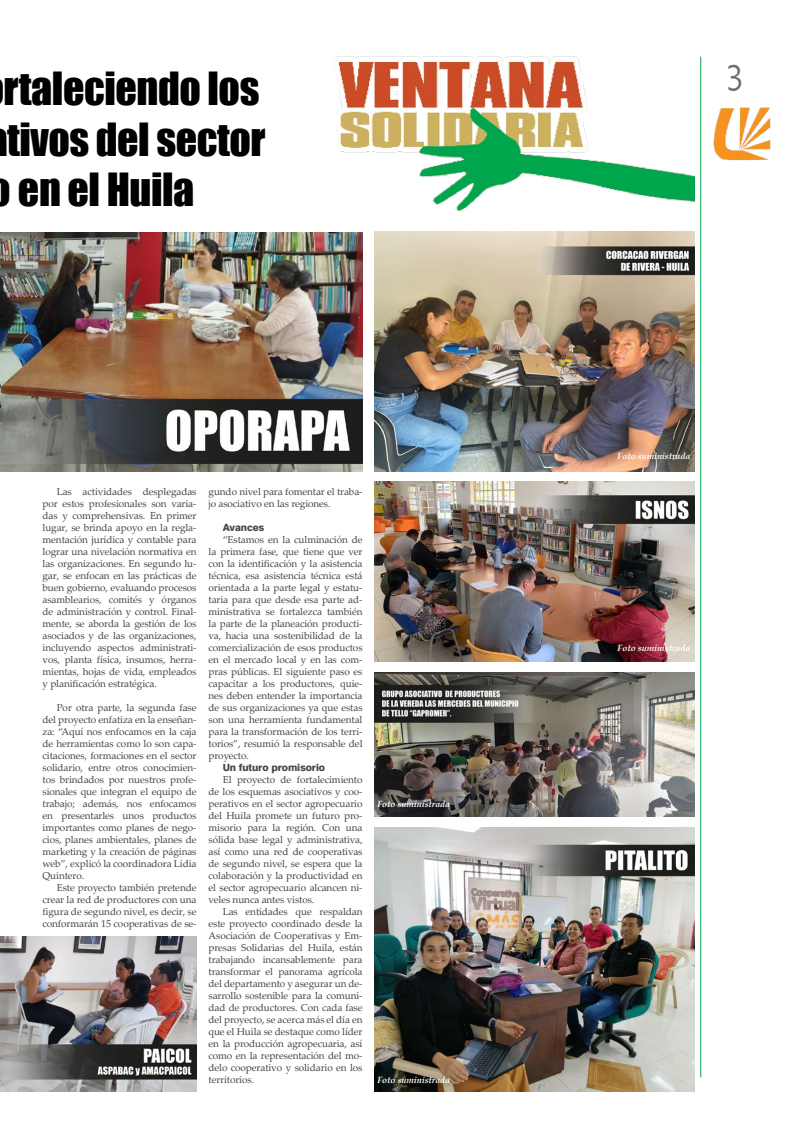
<style>
.page{position:relative;width:808px;height:1134px;background:#fff}
.page>*{position:absolute;margin:0;border:0;box-sizing:border-box;transform-origin:0 0}
.t1{font:42px "Impact";letter-spacing:-.01em;color:#000}
.t2{font:300 condensed 40px "Abadi";color:#6d6e71}
.t3{font:10px/12px "Palatino Linotype";letter-spacing:-.01em;color:#464547;text-align:justify}
.t4{font:800 10px "Swiss 721 BT";letter-spacing:-.01em;color:#464547}
.t5{font:italic 700 9px "Book Antiqua";letter-spacing:-.01em;color:#fff}
</style>
<div class="page">
<img style="left:713px;top:107px;width:58px;height:54px">
<img style="left:335px;top:56px;width:359px;height:155px">
<hr style="left:700px;top:57px;width:1px;height:1020px;background:#00a651">
<img style="left:375px;top:231px;width:319px;height:240px">
<img style="left:375px;top:482px;width:319px;height:180px">
<img style="left:375px;top:673px;width:319px;height:144px">
<img style="left:375px;top:828px;width:319px;height:263px">
<img style="left:0;top:233px;width:363px;height:238px">
<img style="left:0;top:936px;width:197px;height:155px">
<h1 class="t1" style="left:3px;top:56px;width:258px">rtaleciendo los</h1>
<h1 class="t1" style="left:7px;top:106px;width:260px">tivos del sector</h1>
<h1 class="t1" style="left:-10px;top:157px;width:206px">o en el Huila</h1>
<p class="t3" style="left:43px;top:485px;width:156px;text-indent:14px">Las actividades desplegadas por estos profesionales son varia&shy;das y comprehensivas. En primer lugar, se brinda apoyo en la regla&shy;mentación jurídica y contable para lograr una nivelación normativa en las organizaciones. En segundo lu&shy;gar, se enfocan en las prácticas de buen gobierno, evaluando procesos asamblearios, comités y órganos de administración y control. Final&shy;mente, se aborda la gestión de los asociados y de las organizaciones, incluyendo aspectos administrati&shy;vos, planta física, insumos, herra&shy;mientas, hojas de vida, empleados y planificación estratégica.</p>
<p class="t3" style="left:43px;top:701px;width:156px;text-indent:14px">Por otra parte, la segunda fase del proyecto enfatiza en la enseñan&shy;za: “Aquí nos enfocamos en la caja de herramientas como lo son capa&shy;citaciones, formaciones en el sector solidario, entre otros conocimien&shy;tos brindados por nuestros profe&shy;sionales que integran el equipo de trabajo; además, nos enfocamos en presentarles unos productos importantes como planes de nego&shy;cios, planes ambientales, planes de marketing y la creación de páginas web”, explicó la coordinadora Lidia Quintero.</p>
<p class="t3" style="left:43px;top:881px;width:156px;text-indent:14px">Este proyecto también pretende crear la red de productores con una figura de segundo nivel, es decir, se conformarán 15 cooperativas de se-</p>
<p class="t3" style="left:209px;top:485px;width:156px">gundo nivel para fomentar el traba&shy;jo asociativo en las regiones.</p>
<p class="t4" style="left:223px;top:522px;width:43px">Avances</p>
<p class="t3" style="left:209px;top:533px;width:156px;text-indent:14px">“Estamos en la culminación de la primera fase, que tiene que ver con la identificación y la asistencia técnica, esa asistencia técnica está orientada a la parte legal y estatu&shy;taria para que desde esa parte ad&shy;ministrativa se fortalezca también la parte de la planeación producti&shy;va, hacia una sostenibilidad de la comercialización de esos productos en el mercado local y en las com&shy;pras públicas. El siguiente paso es capacitar a los productores, quie&shy;nes deben entender la importancia de sus organizaciones ya que estas son una herramienta fundamental para la transformación de los terri&shy;torios”, resumió la responsable del proyecto.</p>
<p class="t4" style="left:223px;top:762px;width:104px">Un futuro promisorio</p>
<p class="t3" style="left:209px;top:773px;width:156px;text-indent:14px">El proyecto de fortalecimiento de los esquemas asociativos y coo&shy;perativos en el sector agropecuario del Huila promete un futuro pro&shy;misorio para la región. Con una sólida base legal y administrativa, así como una red de cooperativas de segundo nivel, se espera que la colaboración y la productividad en el sector agropecuario alcancen ni&shy;veles nunca antes vistos.</p>
<p class="t3" style="left:209px;top:905px;width:156px;text-indent:14px">Las entidades que respaldan este proyecto coordinado desde la Asociación de Cooperativas y Em&shy;presas Solidarias del Huila, están trabajando incansablemente para transformar el panorama agrícola del departamento y asegurar un de&shy;sarrollo sostenible para la comuni&shy;dad de productores. Con cada fase del proyecto, se acerca más el día en que el Huila se destaque como líder en la producción agropecuaria, así como en la representación del mo&shy;delo cooperativo y solidario en los territorios.</p>
<p class="t5" style="left:377px;top:798px;width:74px">Foto suministrada</p>
<p class="t5" style="left:377px;top:1074px;width:74px">Foto suministrada</p>
<h2 class="t2" style="left:725px;top:54px;width:20px">3</h2>
<p class="t5" style="left:617px;top:450px;width:74px">Foto suministrada</p>
<p class="t5" style="left:617px;top:642px;width:74px">Foto suministrada</p>
</div>
